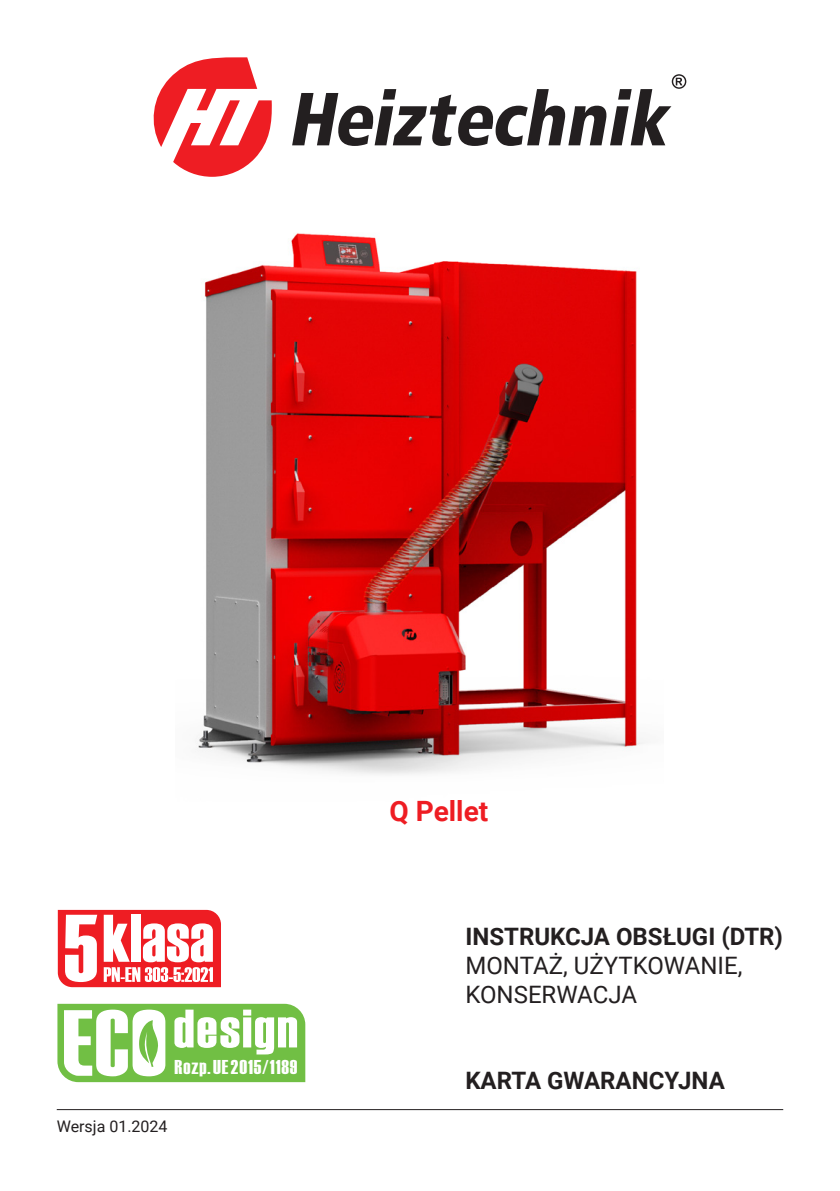
<style>
.page{position:relative;width:840px;height:1191px;background:#fff}
.page>*{position:absolute;margin:0;border:0;box-sizing:border-box;transform-origin:0 0}
.t1{font:700 28px "Roboto";color:#ee1d23}
.t2{font:700 24px "Roboto";color:#231f20}
.t3{font:24px/28.8px "Roboto";color:#231f20}
.t4{font:20px "Haettenschweiler";letter-spacing:.05em;color:#fff}
.t5{font:16px "Roboto";color:#231f20}
</style>
<div class="page">
<hr style="left:57px;top:1109px;width:725px;height:1px;background:#231f20">
<img style="left:197px;top:233px;width:448px;height:542px">
<svg style="left:153px;top:57px;width:119px;height:120px"></svg>
<svg style="left:292px;top:74px;width:394px;height:72px"></svg>
<svg style="left:57px;top:1003px;width:248px;height:79px"></svg>
<svg style="left:58px;top:910px;width:163px;height:77px"></svg>
<p class="t4" style="left:174px;top:1053px;width:124px">Rozp.UE2015/1189</p>
<p class="t5" style="left:57px;top:1115px;width:112px">Wersja 01.2024</p>
<p class="t1" style="left:389px;top:791px;width:100px">Q Pellet</p>
<p class="t2" style="left:465px;top:920px;width:319px">INSTRUKCJA OBSŁUGI (DTR)</p>
<p class="t3" style="left:465px;top:950px;width:278px">MONTAŻ, UŻYTKOWANIE,<br>KONSERWACJA</p>
<p class="t2" style="left:465px;top:1064px;width:261px">KARTA GWARANCYJNA</p>
</div>
